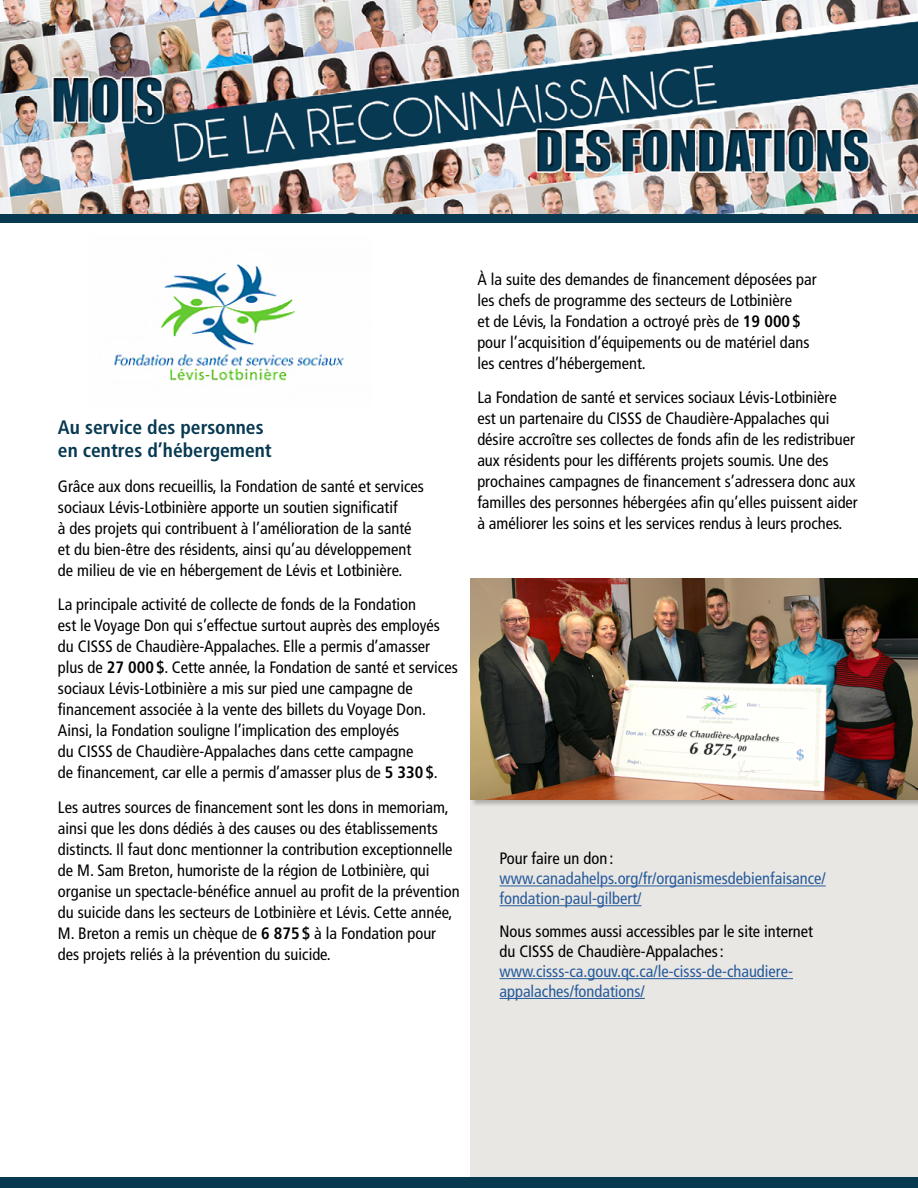
<style>
.page{position:relative;width:918px;height:1188px;background:#fff}
.page>*{position:absolute;margin:0;border:0;box-sizing:border-box;transform-origin:0 0}
.t1{font:700 condensed 19.5px/23.4px "Frutiger";color:#073951}
.t2{font:condensed 16.5px/21px "Frutiger";color:#000}
.t3{font:condensed 16.5px/19.8px "Frutiger";color:#275b9b}
.s1{font-weight:700}
</style>
<div class="page">
<div style="left:471px;top:594px;width:447px;height:594px;background:#e9e7e4"></div>
<hr style="left:500px;top:886px;width:326px;height:1px;background:#275b9b">
<hr style="left:500px;top:905px;width:142px;height:1px;background:#275b9b">
<hr style="left:500px;top:978px;width:293px;height:1px;background:#275b9b">
<hr style="left:500px;top:998px;width:145px;height:1px;background:#275b9b">
<img style="left:0;top:0;width:918px;height:214px">
<div style="left:0;top:1177px;width:918px;height:11px;background:#073951"></div>
<div style="left:0;top:214px;width:918px;height:8px;background:#073951"></div>
<img style="left:114px;top:263px;width:230px;height:118px">
<div style="left:471px;top:579px;width:447px;height:229px;background:#000;opacity:.25"></div>
<img style="left:471px;top:579px;width:447px;height:221px">
<p class="t1" style="left:58px;top:416px;width:215px">Au service des personnes en centres d’hébergement</p>
<p class="t2" style="left:58px;top:476px;width:367px">Grâce aux dons recueillis, la Fondation de santé et services sociaux Lévis-Lotbinière apporte un soutien significatif<br>à des projets qui contribuent à l’amélioration de la santé et du bien-être des résidents, ainsi qu’au développement de milieu de vie en hébergement de Lévis et Lotbinière.</p>
<p class="t2" style="left:58px;top:594px;width:401px">La principale activité de collecte de fonds de la Fondation<br>est le Voyage Don qui s’effectue surtout auprès des employés du CISSS de Chaudière-Appalaches. Elle a permis d’amasser plus de <span class="s1">27 000$</span>. Cette année, la Fondation de santé et services sociaux Lévis-Lotbinière a mis sur pied une campagne de financement associée à la vente des billets du Voyage Don.<br>Ainsi, la Fondation souligne l’implication des employés<br>du CISSS de Chaudière-Appalaches dans cette campagne<br>de financement, car elle a permis d’amasser plus de <span class="s1">5 330$</span>.</p>
<p class="t2" style="left:58px;top:797px;width:403px">Les autres sources de financement sont les dons in memoriam, ainsi que les dons dédiés à des causes ou des établissements distincts. Il faut donc mentionner la contribution exceptionnelle de M. Sam Breton, humoriste de la région de Lotbinière, qui organise un spectacle-bénéfice annuel au profit de la prévention du suicide dans les secteurs de Lotbinière et Lévis. Cette année, M. Breton a remis un chèque de <span class="s1">6 875$</span> à la Fondation pour des projets reliés à la prévention du suicide.</p>
<p class="t2" style="left:477px;top:269px;width:341px">À la suite des demandes de financement déposées par les chefs de programme des secteurs de Lotbinière<br>et de Lévis, la Fondation a octroyé près de <span class="s1">19 000$ </span>pour l’acquisition d’équipements ou de matériel dans les centres d’hébergement.</p>
<p class="t2" style="left:477px;top:387px;width:382px">La Fondation de santé et services sociaux Lévis-Lotbinière est un partenaire du CISSS de Chaudière-Appalaches qui désire accroître ses collectes de fonds afin de les redistribuer aux résidents pour les différents projets soumis. Une des prochaines campagnes de financement s’adressera donc aux familles des personnes hébergées afin qu’elles puissent aider à améliorer les soins et les services rendus à leurs proches.</p>
<p class="t2" style="left:500px;top:848px;width:115px">Pour faire un don :</p>
<p class="t3" style="left:500px;top:869px;width:328px">www.canadahelps.org/fr/organismesdebienfaisance/ fondation-paul-gilbert/</p>
<p class="t2" style="left:500px;top:922px;width:315px;line-height:19.8px">Nous sommes aussi accessibles par le site internet du CISSS de Chaudière-Appalaches:</p>
<p class="t3" style="left:500px;top:961px;width:295px">www.cisss-ca.gouv.qc.ca/le-cisss-de-chaudiere&shy;appalaches/fondations/</p>
</div>
